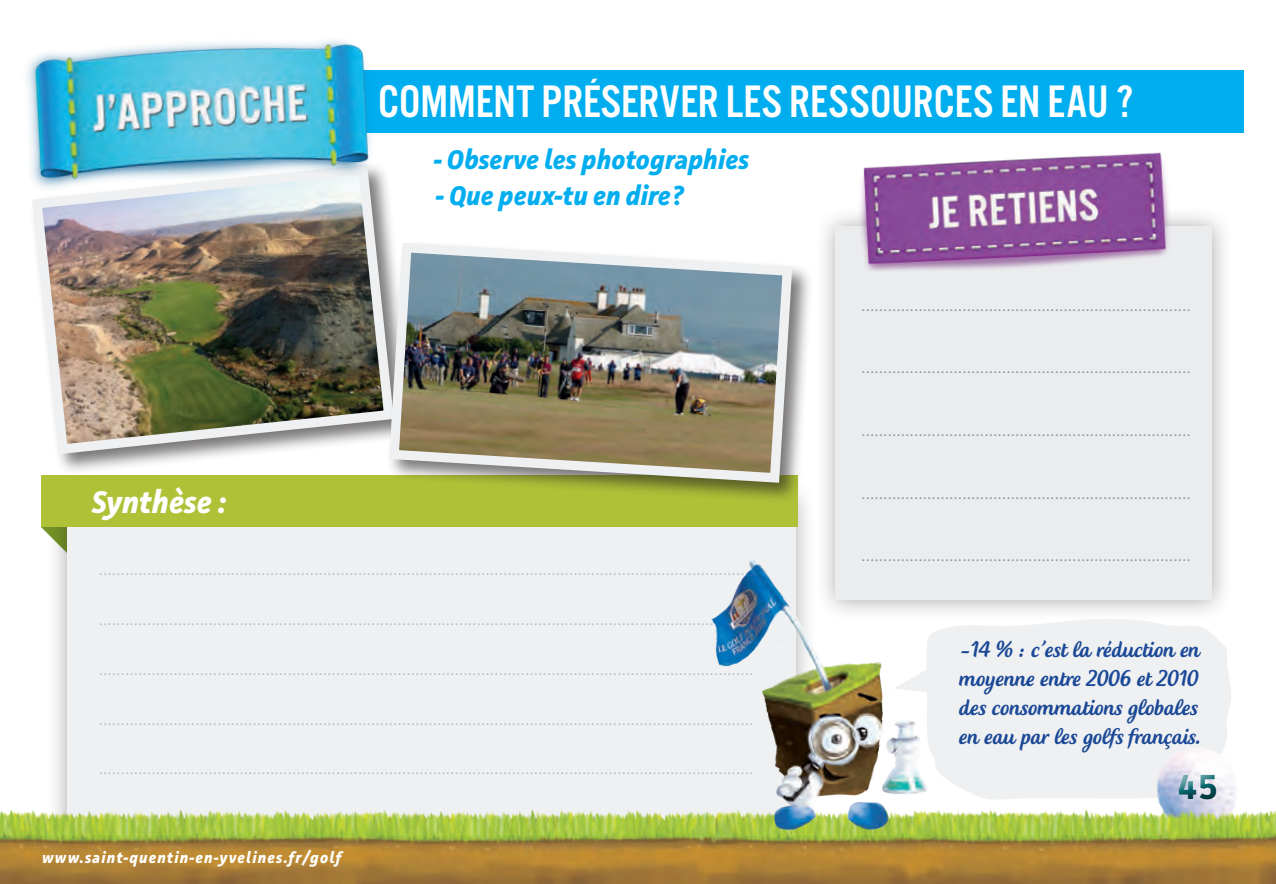
<style>
.page{position:relative;width:1276px;height:884px;background:#fff}
.page>*{position:absolute;margin:0;border:0;box-sizing:border-box;transform-origin:0 0}
.titre_de_section{font:47.25px "Alternate Got No 3 D";color:#fff}
.t1{font:700 35.1px "Facit";color:#05686f}
.consigne{font:italic 700 31.5px "Facit";letter-spacing:-.005em;color:#fff}
.MASCOTTE{font:30.38px/29.2px "Creamy Script";color:#1b4997;text-align:justify}
.t2{font:italic 700 27px "Facit";color:#00aeef}
.Texte{font:300 20.25px "Facit";color:#bcbdc0}
.Texte-2{font:300 20.25px "Facit";color:#939598}
.t3{font:italic 700 15.75px "Facit";letter-spacing:.07em;color:#fff}
</style>
<div class="page">
<div style="left:930px;top:621px;width:301px;height:118px;background:#eff0f1"></div>
<svg style="left:930px;top:653px;width:31px;height:42px"></svg>
<div style="left:814px;top:205px;width:419px;height:416px;background:#231f20;opacity:.38"></div>
<div style="left:836px;top:226px;width:376px;height:374px;background:#eaeced"></div>
<svg style="left:41px;top:526px;width:5px;height:6px"></svg>
<div style="left:67px;top:486px;width:728px;height:397px;background:#eff0f1"></div>
<div style="left:41px;top:475px;width:756px;height:51px;background:#aec137"></div>
<img style="left:844px;top:152px;width:344px;height:119px">
<div style="left:29px;top:161px;width:387px;height:315px;background:#231f20;opacity:.61"></div>
<svg style="left:29px;top:424px;width:355px;height:35px"></svg>
<div style="left:386px;top:240px;width:428px;height:264px;background:#231f20;opacity:.61"></div>
<img style="left:384px;top:240px;width:413px;height:247px">
<div style="left:346px;top:70px;width:898px;height:62px;background:#00aeef"></div>
<img style="left:26px;top:40px;width:401px;height:384px">
<img style="left:0;top:739px;width:1276px;height:144px">
<div style="left:1164px;top:753px;width:69px;height:51px;background:#fff;opacity:.75"></div>
<div style="left:1164px;top:759px;width:73px;height:61px;background:#231f20;opacity:.75"></div>
<img style="left:708px;top:557px;width:222px;height:277px">
<p class="titre_de_section" style="left:378px;top:76px;width:757px">COMMENT PRÉSERVER LES RESSOURCES EN EAU ?</p>
<p class="consigne" style="left:92px;top:482px;width:136px">Synthèse :</p>
<p class="t2" style="left:434px;top:143px;width:317px">- Observe les photographies</p>
<p class="t2" style="left:436px;top:179px;width:249px">- Que peux-tu en dire?</p>
<p class="Texte" style="left:99px;top:555px;width:656px">.....................................................................................................................................................</p>
<p class="Texte" style="left:99px;top:605px;width:656px">.....................................................................................................................................................</p>
<p class="Texte" style="left:99px;top:655px;width:656px">.....................................................................................................................................................</p>
<p class="Texte" style="left:99px;top:704px;width:656px">.....................................................................................................................................................</p>
<p class="Texte" style="left:99px;top:754px;width:656px">.....................................................................................................................................................</p>
<p class="t3" style="left:42px;top:847px;width:300px">www.saint-quentin-en-yvelines.fr/golf</p>
<p class="Texte-2" style="left:861px;top:291px;width:331px">...........................................................................</p>
<p class="Texte-2" style="left:861px;top:353px;width:331px">...........................................................................</p>
<p class="Texte-2" style="left:861px;top:416px;width:331px">...........................................................................</p>
<p class="Texte-2" style="left:861px;top:479px;width:331px">...........................................................................</p>
<p class="Texte-2" style="left:861px;top:541px;width:331px">...........................................................................</p>
<p class="MASCOTTE" style="left:959px;top:635px;width:243px">-14 % : c’est la réduction en moyenne entre 2006 et 2010 des consommations globales en eau par les golfs français.</p>
<h2 class="t1" style="left:1177px;top:764px;width:42px">45</h2>
</div>
